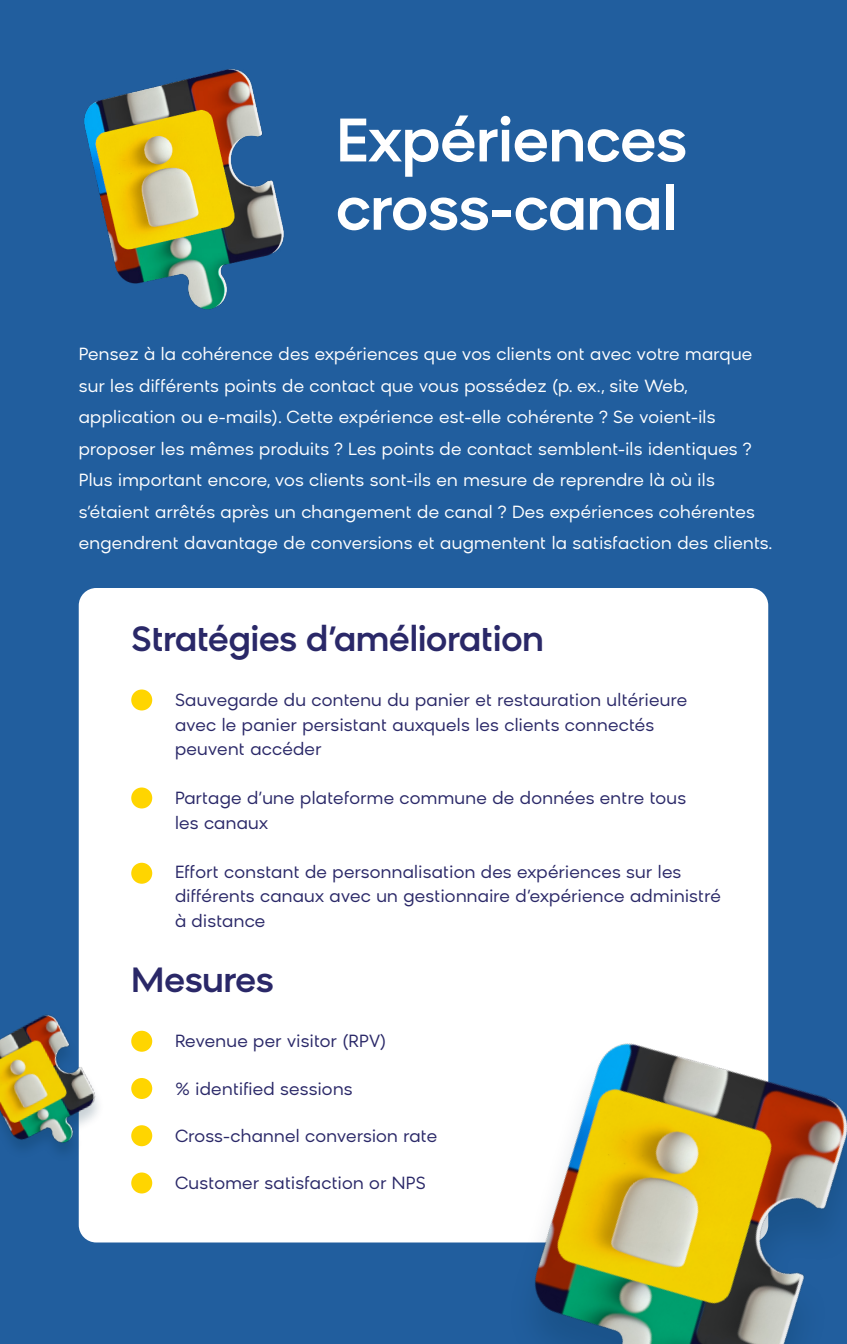
<style>
.page{position:relative;width:847px;height:1344px;background:#fff}
.page>*{position:absolute;margin:0;border:0;box-sizing:border-box;transform-origin:0 0}
.t1{font:500 61.25px/68.2px "Bloomreach Sans";color:#fff}
.t2{font:500 35px "Bloomreach Sans";color:#2a2868}
.t3{font:17.5px/31.5px "Bloomreach Sans";letter-spacing:.02em;color:#fff}
.t4{font:17.5px/24.5px "Bloomreach Sans";letter-spacing:.02em;color:#2a2868}
</style>
<div class="page">
<div style="left:1px;top:0;width:846px;height:1344px;background:#215e9e"></div>
<img style="left:84px;top:69px;width:200px;height:241px">
<div style="left:79px;top:588px;width:689px;height:654px;background:#fff;border-radius:18px"></div>
<div style="left:131px;top:690px;width:21px;height:20px;background:#ffd500;border-radius:50%"></div>
<div style="left:131px;top:1031px;width:21px;height:21px;background:#ffd500;border-radius:50%"></div>
<div style="left:131px;top:1078px;width:21px;height:21px;background:#ffd500;border-radius:50%"></div>
<div style="left:131px;top:1125px;width:21px;height:21px;background:#ffd500;border-radius:50%"></div>
<div style="left:131px;top:1172px;width:21px;height:22px;background:#ffd500;border-radius:50%"></div>
<div style="left:131px;top:788px;width:21px;height:20px;background:#ffd500;border-radius:50%"></div>
<div style="left:131px;top:863px;width:21px;height:21px;background:#ffd500;border-radius:50%"></div>
<img style="left:452px;top:982px;width:395px;height:362px">
<img style="left:0;top:1005px;width:99px;height:158px">
<h1 class="t1" style="left:336px;top:106px;width:353px">Expériences cross-canal</h1>
<p class="t3" style="left:79px;top:338px;width:695px">Pensez à la cohérence des expériences que vos clients ont avec votre marque sur les différents points de contact que vous possédez (p. ex., site Web, application ou e-mails). Cette expérience est-elle cohérente ? Se voient-ils proposer les mêmes produits ? Les points de contact semblent-ils identiques ?<br>Plus important encore, vos clients sont-ils en mesure de reprendre là où ils s’étaient arrêtés après un changement de canal ? Des expériences cohérentes engendrent davantage de conversions et augmentent la satisfaction des clients.</p>
<h2 class="t2" style="left:131px;top:617px;width:414px">Stratégies d’amélioration</h2>
<p class="t4" style="left:175px;top:688px;width:514px">Sauvegarde du contenu du panier et restauration ultérieure avec le panier persistant auxquels les clients connectés peuvent accéder</p>
<p class="t4" style="left:175px;top:786px;width:513px">Partage d’une plateforme commune de données entre tous les canaux</p>
<p class="t4" style="left:175px;top:859px;width:547px">Effort constant de personnalisation des expériences sur les différents canaux avec un gestionnaire d’expérience administré à distance</p>
<h2 class="t2" style="left:131px;top:959px;width:144px">Mesures</h2>
<p class="t4" style="left:175px;top:1029px;width:213px">Revenue per visitor (RPV)</p>
<p class="t4" style="left:175px;top:1076px;width:179px">% identified sessions</p>
<p class="t4" style="left:175px;top:1123px;width:264px">Cross-channel conversion rate</p>
<p class="t4" style="left:175px;top:1171px;width:252px">Customer satisfaction or NPS</p>
</div>
